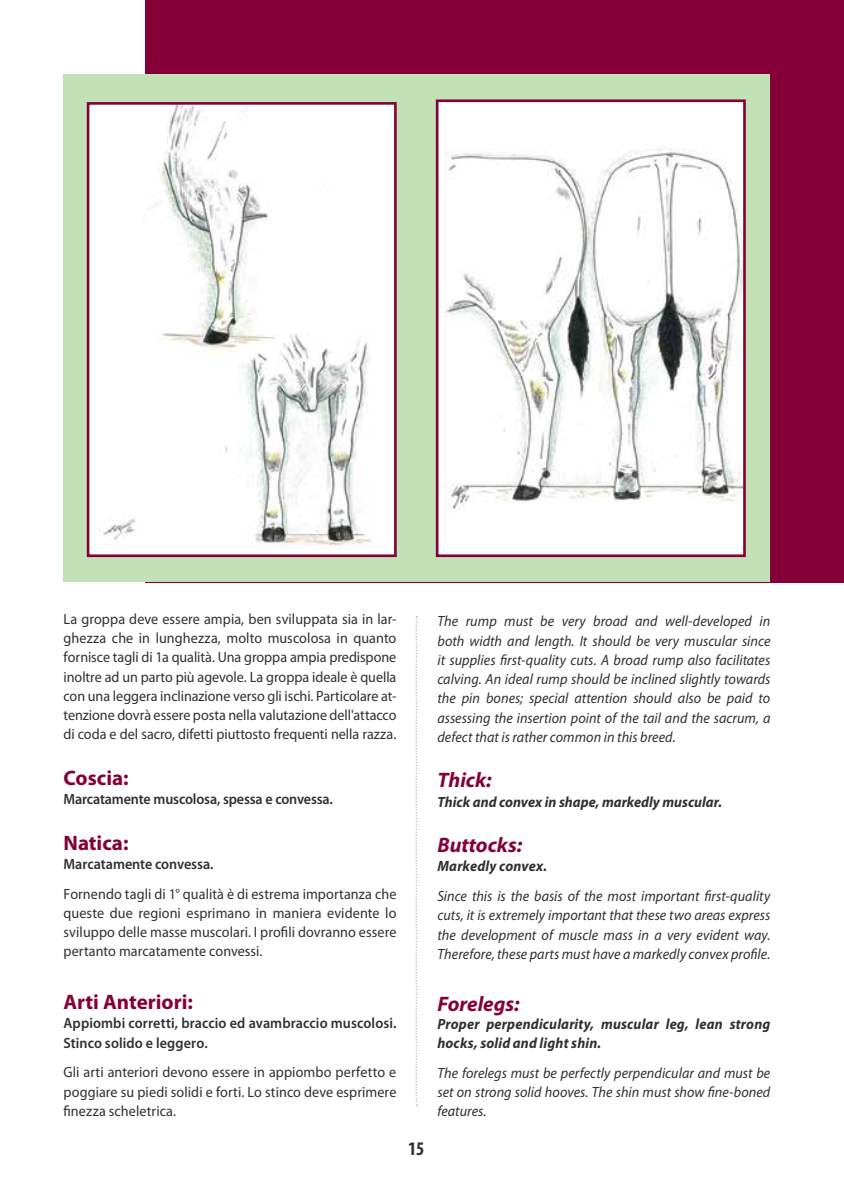
<style>
.page{position:relative;width:844px;height:1191px;background:#fff}
.page>*{position:absolute;margin:0;border:0;box-sizing:border-box;transform-origin:0 0}
.t1{font:700 21px "Myriad Pro";color:#840037}
.t2{font:italic 700 21px "Myriad Pro";color:#840037}
.t3{font:700 condensed 19.25px "Myriad Pro";color:#312f32}
.t4{font:14.88px/19.2px "Myriad Pro";letter-spacing:.005em;color:#312f32;text-align:justify;scale:.95 1}
.t5{font:italic 14.88px/19.2px "Myriad Pro";letter-spacing:.005em;color:#312f32;text-align:justify;scale:.95 1}
.t6{font:600 14.88px/19.2px "Myriad Pro";color:#312f32;scale:.95 1}
.t7{font:italic 700 14.88px/19.2px "Myriad Pro";letter-spacing:.01em;color:#312f32;scale:.95 1}
</style>
<div class="page">
<div style="left:145px;top:0;width:698px;height:582px;background:#840037"></div>
<div style="left:63px;top:74px;width:706px;height:508px;background:#c2e1b7"></div>
<img style="left:91px;top:106px;width:301px;height:447px">
<div style="left:87px;top:102px;width:309px;height:455px;border:3px solid #840037"></div>
<img style="left:440px;top:103px;width:301px;height:450px">
<div style="left:436px;top:99px;width:309px;height:458px;border:3px solid #840037"></div>
<svg style="left:415px;top:616px;width:2px;height:489px"></svg>
<p class="t4" style="left:63px;top:609px;width:352px">La groppa deve essere ampia, ben sviluppata sia in lar&shy;ghezza che in lunghezza, molto muscolosa in quanto fornisce tagli di 1a qualità. Una groppa ampia predispone inoltre ad un parto più agevole. La groppa ideale è quella con una leggera inclinazione verso gli ischi. Particolare at&shy;tenzione dovrà essere posta nella valutazione dell'attacco di coda e del sacro, difetti piuttosto frequenti nella razza.</p>
<h1 class="t1" style="left:63px;top:764px;width:67px">Coscia:</h1>
<p class="t6" style="left:63px;top:789px;width:285px">Marcatamente muscolosa, spessa e convessa.</p>
<h1 class="t1" style="left:63px;top:829px;width:66px">Natica:</h1>
<p class="t6" style="left:63px;top:854px;width:159px">Marcatamente convessa.</p>
<p class="t4" style="left:63px;top:883px;width:352px">Fornendo tagli di 1° qualità è di estrema importanza che queste due regioni esprimano in maniera evidente lo sviluppo delle masse muscolari. I profili dovranno essere pertanto marcatamente convessi.</p>
<h1 class="t1" style="left:63px;top:988px;width:131px">Arti Anteriori:</h1>
<p class="t6" style="left:63px;top:1013px;width:352px">Appiombi corretti, braccio ed avambraccio muscolosi.<br>Stinco solido e leggero.</p>
<p class="t4" style="left:63px;top:1062px;width:352px">Gli arti anteriori devono essere in appiombo perfetto e poggiare su piedi solidi e forti. Lo stinco deve esprimere finezza scheletrica.</p>
<p class="t3" style="left:408px;top:1136px;width:18px">15</p>
<p class="t5" style="left:437px;top:611px;width:352px">The rump must be very broad and well-developed in both width and length. It should be very muscular since it supplies first-quality cuts. A broad rump also facilitates calving. An ideal rump should be inclined slightly towards the pin bones; special attention should also be paid to assessing the insertion point of the tail and the sacrum, a defect that is rather common in this breed.</p>
<h1 class="t2" style="left:437px;top:766px;width:56px">Thick:</h1>
<p class="t7" style="left:437px;top:791px;width:301px">Thick and convex in shape, markedly muscular.</p>
<h1 class="t2" style="left:437px;top:831px;width:86px">Buttocks:</h1>
<p class="t7" style="left:437px;top:856px;width:117px">Markedly convex.</p>
<p class="t5" style="left:437px;top:886px;width:352px">Since this is the basis of the most important first-quality cuts, it is extremely important that these two areas express the development of muscle mass in a very evident way.<br>Therefore, these parts must have a markedly convex profile.</p>
<h1 class="t2" style="left:437px;top:990px;width:84px">Forelegs:</h1>
<p class="t7" style="left:437px;top:1013px;width:352px">Proper perpendicularity, muscular leg, lean strong hocks, solid and light shin.</p>
<p class="t5" style="left:437px;top:1063px;width:352px">The forelegs must be perfectly perpendicular and must be set on strong solid hooves. The shin must show fine-boned features.</p>
</div>
